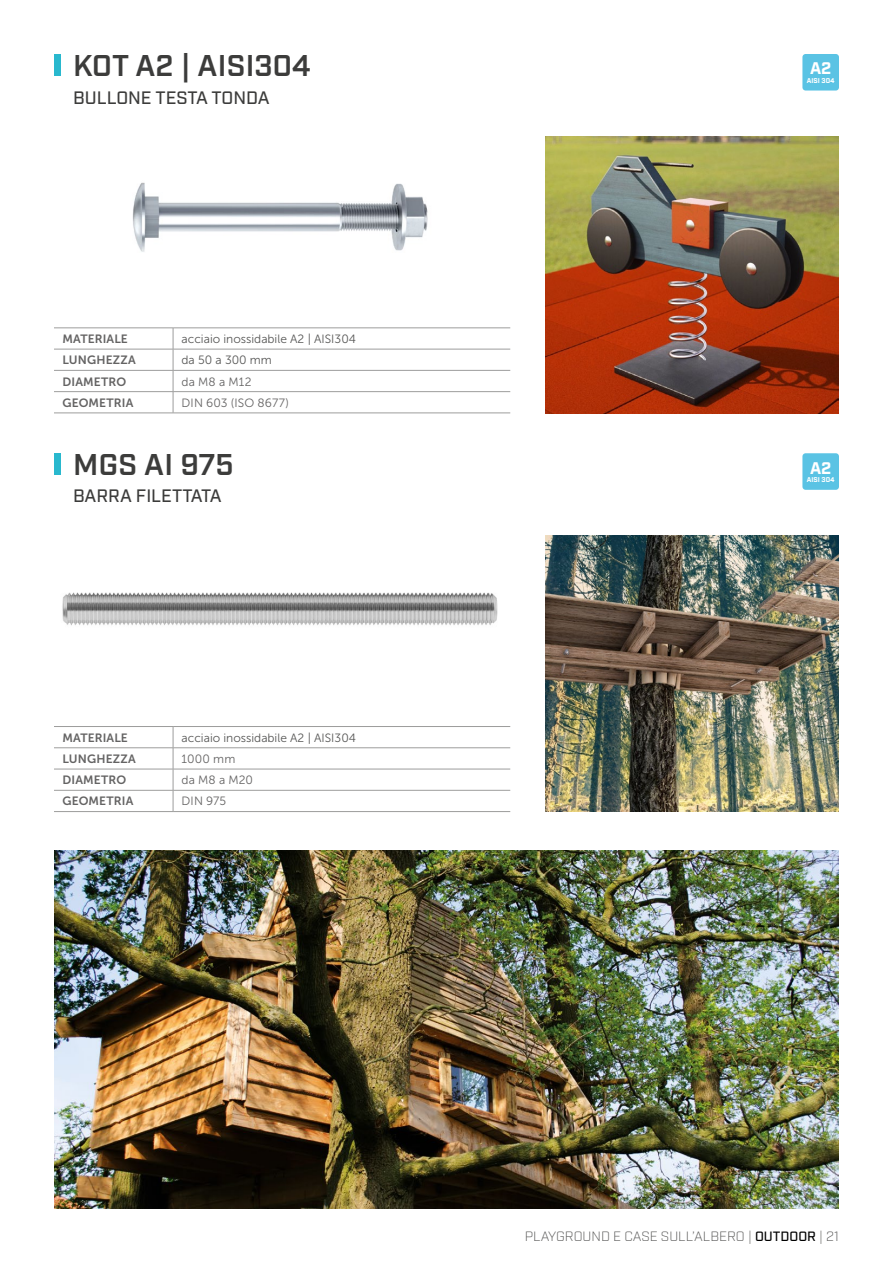
<style>
.page{position:relative;width:893px;height:1263px;background:#fff}
.page>*{position:absolute;margin:0;border:0;box-sizing:border-box;transform-origin:0 0}
.HEAD_1_CAP{font:600 30px "Industry";letter-spacing:.005em;color:#3c3c3b}
.SUBHEAD_3_CAP{font:500 18px "Industry";color:#3c3c3b}
.t1{font:700 16.8px "Industry";color:#fff}
.t2{font:300 13.5px "Industry";color:#575756}
.table_head_-_left{font:12px "Museo Sans 700";letter-spacing:.01em;color:#646363}
.t3{font:12px "Museo Sans 300";color:#575756}
.table_body_-_left{font:12px "Museo Sans 300";letter-spacing:.01em;color:#646363}
.t4{font:700 6.9px "Industry";color:#fff}
.s1{font-weight:500;color:#000}
</style>
<div class="page">
<div style="left:802px;top:54px;width:37px;height:37px;background:#5ac3e4;border-radius:3px"></div>
<img style="left:62px;top:592px;width:436px;height:34px">
<div style="left:802px;top:453px;width:37px;height:37px;background:#5ac3e4;border-radius:3px"></div>
<img style="left:54px;top:850px;width:785px;height:359px">
<div style="left:54px;top:54px;width:6px;height:22px;background:#29b8ce"></div>
<img style="left:545px;top:137px;width:294px;height:276px">
<div style="left:54px;top:453px;width:6px;height:22px;background:#29b8ce"></div>
<img style="left:545px;top:535px;width:294px;height:277px">
<img style="left:132px;top:182px;width:296px;height:70px">
<hr style="left:54px;top:328px;width:119px;height:1px;background:#9d9d9c">
<hr style="left:173px;top:328px;width:337px;height:1px;background:#9d9d9c">
<hr style="left:54px;top:349px;width:119px;height:1px;background:#9d9d9c">
<hr style="left:173px;top:349px;width:337px;height:1px;background:#9d9d9c">
<hr style="left:54px;top:370px;width:119px;height:1px;background:#9d9d9c">
<hr style="left:173px;top:370px;width:337px;height:1px;background:#9d9d9c">
<hr style="left:54px;top:391px;width:119px;height:1px;background:#9d9d9c">
<hr style="left:173px;top:391px;width:337px;height:1px;background:#9d9d9c">
<svg style="left:173px;top:328px;width:1px;height:85px"></svg>
<hr style="left:54px;top:413px;width:119px;height:1px;background:#9d9d9c">
<hr style="left:173px;top:413px;width:337px;height:1px;background:#9d9d9c">
<hr style="left:54px;top:726px;width:119px;height:1px;background:#9d9d9c">
<hr style="left:173px;top:726px;width:337px;height:1px;background:#9d9d9c">
<hr style="left:54px;top:747px;width:119px;height:1px;background:#9d9d9c">
<hr style="left:173px;top:747px;width:337px;height:1px;background:#9d9d9c">
<hr style="left:54px;top:769px;width:119px;height:1px;background:#9d9d9c">
<hr style="left:173px;top:769px;width:337px;height:1px;background:#9d9d9c">
<hr style="left:54px;top:790px;width:119px;height:1px;background:#9d9d9c">
<hr style="left:173px;top:790px;width:337px;height:1px;background:#9d9d9c">
<svg style="left:173px;top:727px;width:1px;height:84px"></svg>
<hr style="left:54px;top:811px;width:119px;height:1px;background:#9d9d9c">
<hr style="left:173px;top:811px;width:337px;height:1px;background:#9d9d9c">
<p class="HEAD_1_CAP" style="left:73px;top:48px;width:239px">KOT A2 | AISI304</p>
<p class="SUBHEAD_3_CAP" style="left:73px;top:87px;width:198px">BULLONE TESTA TONDA</p>
<p class="table_head_-_left" style="left:63px;top:332px;width:67px">MATERIALE</p>
<p class="t3" style="left:182px;top:332px;width:176px">acciaio inossidabile A2 | AISI304</p>
<p class="table_head_-_left" style="left:63px;top:353px;width:75px">LUNGHEZZA</p>
<p class="t3" style="left:182px;top:354px;width:92px">da 50 a 300 mm</p>
<p class="table_head_-_left" style="left:63px;top:375px;width:65px">DIAMETRO</p>
<p class="table_body_-_left" style="left:182px;top:375px;width:71px">da M8 a M12</p>
<p class="table_head_-_left" style="left:63px;top:396px;width:72px">GEOMETRIA</p>
<p class="table_body_-_left" style="left:182px;top:396px;width:109px">DIN 603 (ISO 8677)</p>
<p class="HEAD_1_CAP" style="left:73px;top:447px;width:162px">MGS AI 975</p>
<p class="SUBHEAD_3_CAP" style="left:73px;top:485px;width:150px">BARRA FILETTATA</p>
<p class="table_head_-_left" style="left:63px;top:731px;width:67px">MATERIALE</p>
<p class="t3" style="left:182px;top:731px;width:176px">acciaio inossidabile A2 | AISI304</p>
<p class="table_head_-_left" style="left:63px;top:752px;width:75px">LUNGHEZZA</p>
<p class="table_body_-_left" style="left:182px;top:752px;width:55px">1000 mm</p>
<p class="table_head_-_left" style="left:63px;top:773px;width:65px">DIAMETRO</p>
<p class="table_body_-_left" style="left:182px;top:773px;width:73px">da M8 a M20</p>
<p class="table_head_-_left" style="left:63px;top:795px;width:72px">GEOMETRIA</p>
<p class="table_body_-_left" style="left:182px;top:795px;width:46px">DIN 975</p>
<p class="t1" style="left:810px;top:58px;width:23px">A2</p>
<p class="t4" style="left:807px;top:76px;width:29px">AISI 304</p>
<p class="t1" style="left:810px;top:458px;width:23px">A2</p>
<p class="t4" style="left:807px;top:475px;width:29px">AISI 304</p>
<p class="t2" style="left:525px;top:1228px;width:316px">PLAYGROUND E CASE SULL’ALBERO | <span class="s1">OUTDOOR</span> | 21</p>
</div>
